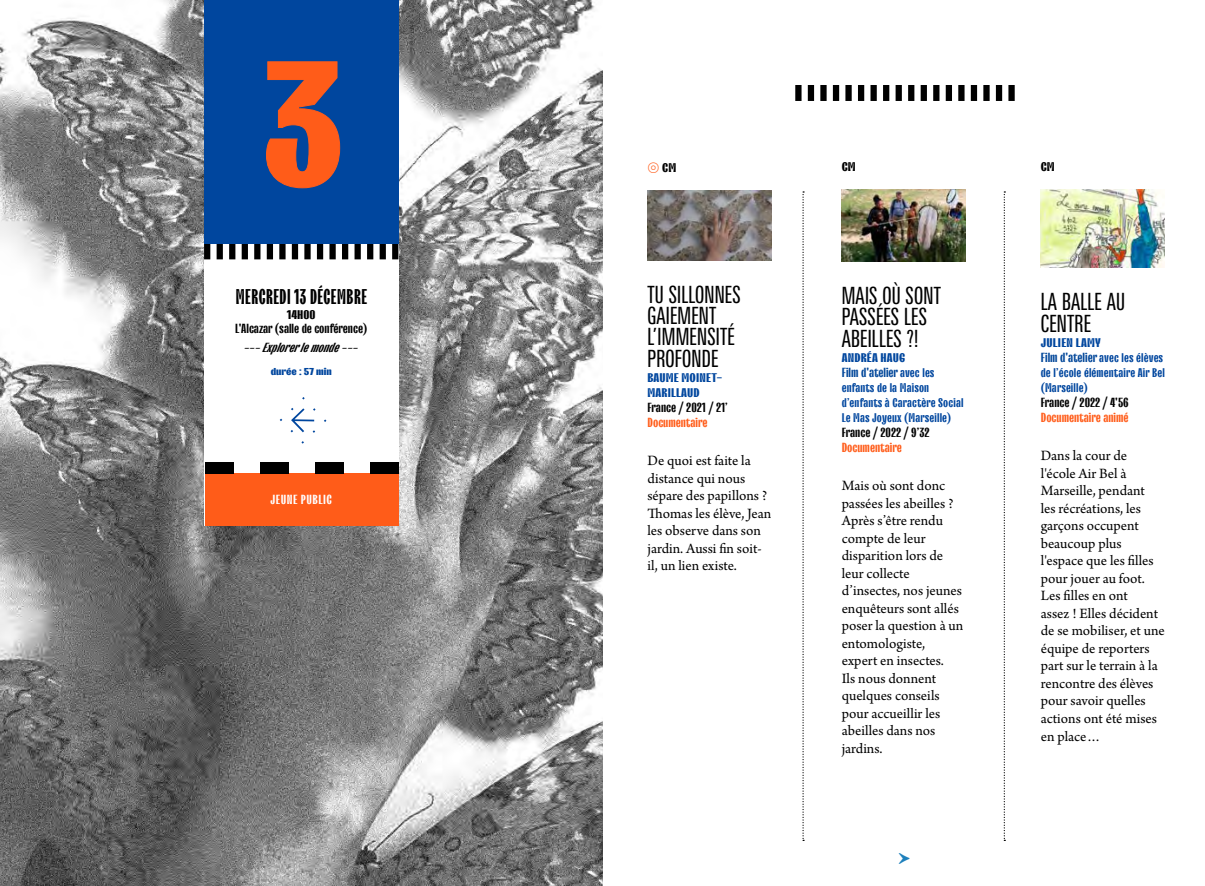
<style>
.page{position:relative;width:1205px;height:886px;background:#fff}
.page>*{position:absolute;margin:0;border:0;box-sizing:border-box;transform-origin:0 0}
.t1{font:700 177.38px "TT Trailers Trial";color:#ff5c19;scale:1.5 1}
.t2{font:23.75px/21.2px "Linotype Univers Comp";letter-spacing:.01em;color:#000}
.t3{font:700 23.75px "Matorral";color:#1e80bc;scale:1.5 1}
.t4{font:700 21.25px "TT Trailers Trial";letter-spacing:.025em;color:#000}
.t5{font:15px/17.5px "Arno Pro";color:#000}
.t6{font:13.12px "TT Trailers Trial Db";color:#000;scale:1.5 1}
.t7{font:13.12px "TT Trailers Trial Db";letter-spacing:-.005em;color:#004699;scale:1.5 1}
.t8{font:13.12px "TT Trailers Trial Db";color:#ff5c19;scale:1.5 1}
.t9{font:13.12px "TT Trailers Trial Db It";color:#000;scale:1.5 1}
.t10{font:13.12px "TT Trailers Trial Db";letter-spacing:.025em;color:#fff;scale:1.5 1}
.t11{font:12.5px/15px "TT Trailers Trial Db";letter-spacing:.01em;color:#00469e;scale:1.5 1}
.t12{font:700 12.5px/15px "TT Trailers Trial";letter-spacing:.01em;color:#00469e;scale:1.5 1}
.t13{font:700 12.5px "TT Trailers Trial";color:#000;scale:1.5 1}
.t14{font:800 10px "TT Trailers Trial";color:#00469e;scale:1.5 1}
.s1{font-family:"Matorral";font-size:15px;color:#ff5c19}
.s2{font-size:12.5px;color:#00469e}
</style>
<div class="page">
<img style="left:647px;top:190px;width:124px;height:70px">
<svg style="left:802px;top:191px;width:2px;height:650px"></svg>
<img style="left:842px;top:190px;width:124px;height:71px">
<svg style="left:1003px;top:191px;width:2px;height:650px"></svg>
<img style="left:1041px;top:190px;width:124px;height:77px">
<img style="left:0;top:0;width:602px;height:886px">
<div style="left:204px;top:243px;width:194px;height:229px;background:#fff"></div>
<div style="left:205px;top:473px;width:193px;height:53px;background:#ff5c19"></div>
<svg style="left:204px;top:243px;width:194px;height:16px"></svg>
<div style="left:204px;top:0;width:194px;height:243px;background:#00469e"></div>
<svg style="left:266px;top:61px;width:74px;height:127px"></svg>
<div style="left:370px;top:462px;width:28px;height:12px;background:#000"></div>
<div style="left:315px;top:462px;width:28px;height:12px;background:#000"></div>
<div style="left:260px;top:462px;width:28px;height:12px;background:#000"></div>
<div style="left:205px;top:462px;width:28px;height:12px;background:#000"></div>
<svg style="left:795px;top:85px;width:219px;height:16px"></svg>
<h1 class="t1" style="left:262px;top:30px;width:56px">3</h1>
<h3 class="t4" style="left:236px;top:286px;width:17px">MERCREDI</h3>
<h3 class="t4" style="left:294px;top:286px;width:60px">13 DÉCEMBRE</h3>
<p class="t13" style="left:287px;top:308px;width:21px">14H00</p>
<p class="t6" style="left:235px;top:322px;width:90px">L'Alcazar (salle de conférence)</p>
<p class="t9" style="left:244px;top:340px;width:78px">--- Explorer le monde ---</p>
<p class="t14" style="left:271px;top:366px;width:42px">durée : 57 min</p>
<p class="t10" style="left:270px;top:492px;width:43px">jeune public</p>
<p class="t13" style="left:647px;top:161px;width:20px"><span class="s1">◉</span>CM</p>
<h2 class="t2" style="left:647px;top:284px;width:95px">TU SILLONNES<br>GAIEMENT<br>L’IMMENSITÉ<br>PROFONDE</h2>
<p class="t12" style="left:647px;top:370px;width:52px">BAUME MOINET-<br>MARILLAU</p>
<p class="t12" style="left:693px;top:385px;width:6px">D</p>
<p class="t6" style="left:647px;top:400px;width:55px">France / 2021 / 21’</p>
<p class="t8" style="left:647px;top:415px;width:42px">Documentaire</p>
<p class="t5" style="left:647px;top:453px;width:125px">De quoi est faite la distance qui nous sépare des papillons ?<br>Thomas les élève, Jean les observe dans son jardin. Aussi fin soit&shy;il, un lien existe.</p>
<p class="t13" style="left:842px;top:160px;width:10px">CM</p>
<h2 class="t2" style="left:842px;top:285px;width:101px">MAIS Où SONT<br>PASSÉES LES<br>ABEILLES ?!</h2>
<p class="t12" style="left:842px;top:350px;width:43px">ANDRÉA HAUG</p>
<p class="t7" style="left:842px;top:365px;width:63px">Film d'atelier <span class="s2">avec les</span></p>
<p class="t11" style="left:842px;top:380px;width:83px">enfants de la Maison d’enfants à Caractère Social<br>Le Mas Joyeux (Marseille)</p>
<p class="t6" style="left:842px;top:425px;width:60px">France / 2022 / 9’32</p>
<p class="t8" style="left:842px;top:440px;width:42px">Documentaire</p>
<p class="t5" style="left:842px;top:478px;width:123px">Mais où sont donc passées les abeilles ?<br>Après s’être rendu compte de leur disparition lors de leur collecte d’insectes, nos jeunes enquêteurs sont allés poser la question à un entomologiste, expert en insectes.<br>Ils nous donnent quelques conseils pour accueillir les abeilles dans nos jardins.</p>
<h2 class="t3" style="left:897px;top:842px;width:11px">›</h2>
<p class="t13" style="left:1041px;top:160px;width:10px">CM</p>
<h2 class="t2" style="left:1041px;top:291px;width:86px">LA BALLE AU<br>CENTRE</h2>
<p class="t12" style="left:1041px;top:335px;width:41px">JULIENLAMY</p>
<p class="t7" style="left:1041px;top:350px;width:83px">Film d'atelier <span class="s2">avec les élèves</span></p>
<p class="t11" style="left:1041px;top:365px;width:84px">de l’école élémentaire Air Bel (Marseille)</p>
<p class="t6" style="left:1041px;top:395px;width:60px">France / 2022 / 4'56</p>
<p class="t8" style="left:1041px;top:410px;width:60px">Documentaire animé</p>
<p class="t5" style="left:1041px;top:448px;width:126px">Dans la cour de l'école Air Bel à<br>Marseille, pendant<br>les récréations, les garçons occupent beaucoup plus l'espace que les filles pour jouer au foot.<br>Les filles en ont<br>assez ! Elles décident de se mobiliser, et une équipe de reporters part sur le terrain à la rencontre des élèves pour savoir quelles actions ont été mises en place…</p>
</div>
